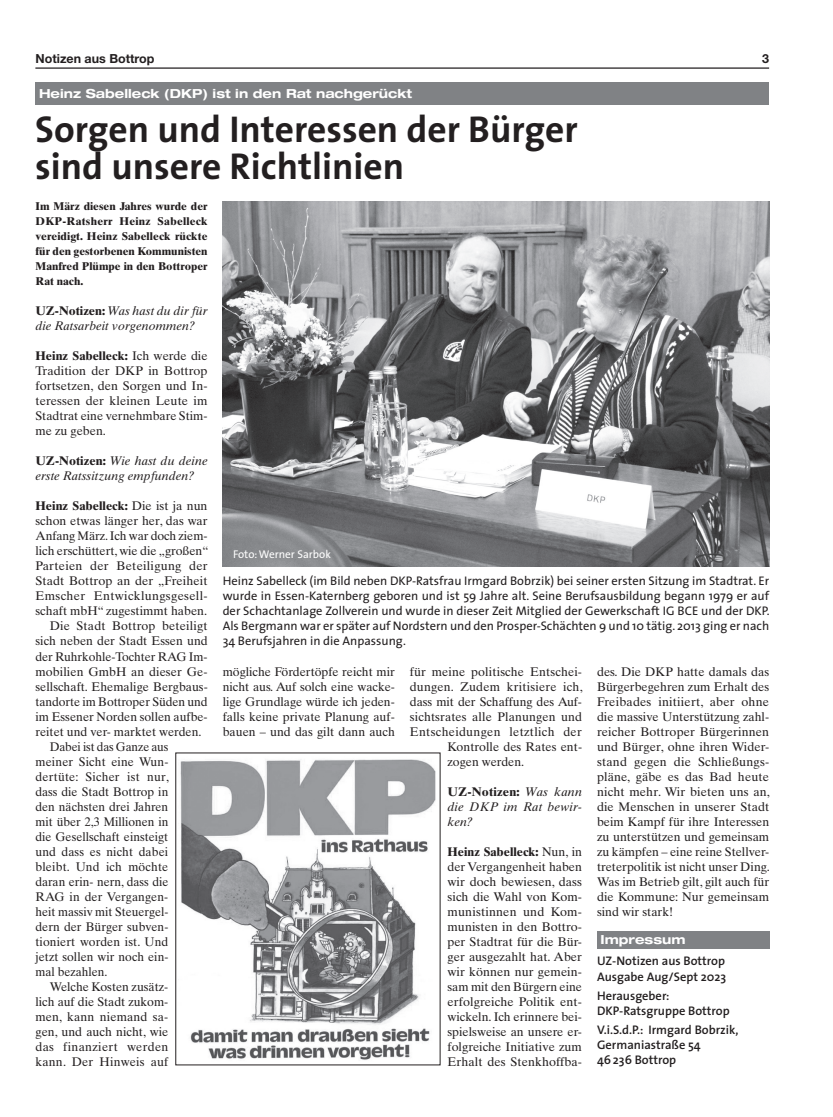
<style>
.page{position:relative;width:833px;height:1117px;background:#fff}
.page>*{position:absolute;margin:0;border:0;box-sizing:border-box;transform-origin:0 0}
.t1{font:700 37.5px/37.5px "The Sans";color:#231f20}
.t2{font:12.5px/15px "Times Ten LT Std";color:#231f20;text-align:justify}
.t3{font:12.5px/15px "The Sans";color:#231f20;text-align:justify}
.t4{font:12.5px "Times Ten LT Std";color:#231f20;scale:.96 1}
.t5{font:italic 12.5px/15px "Times Ten LT Std";color:#231f20}
.t6{font:600 12.5px/15.2px "The Sans";color:#231f20}
.t7{font:12.5px "Times Ten LT Std";letter-spacing:.025em;color:#231f20}
.t8{font:700 expanded 12.5px "Helvetica Neue LT Pro";color:#fff}
.t9{font:12.5px "Times Ten LT Std";letter-spacing:.02em;color:#231f20}
.t10{font:700 12.5px "Times Ten LT Std";letter-spacing:.005em;color:#231f20}
.t11{font:12.5px "Times Ten LT Std";color:#231f20;scale:.95 1}
.t12{font:700 12.5px "Helvetica Neue LT Std";color:#231f20}
.t13{font:700 11.25px/15px "Times Ten LT Std";color:#231f20;text-align:justify}
.t14{font:11.25px "The Sans";color:#fff}
.s1{font-weight:700;font-style:normal}
.s2{font-weight:700}
.s3{font-weight:400}
</style>
<div class="page">
<hr style="left:35px;top:67px;width:734px;height:2px;background:#231f20">
<img style="left:180px;top:759px;width:256px;height:301px">
<div style="left:35px;top:82px;width:734px;height:23px;background:#808285"></div>
<img style="left:223px;top:201px;width:546px;height:365px">
<div style="left:597px;top:930px;width:172px;height:18px;background:#808285"></div>
<p class="t12" style="left:35px;top:51px;width:121px">Notizen aus Bottrop</p>
<p class="t12" style="left:762px;top:51px;width:8px">3</p>
<p class="t8" style="left:39px;top:86px;width:374px">Heinz Sabelleck (DKP) ist in den Rat nachgerückt</p>
<h1 class="t1" style="left:35px;top:109px;width:544px">Sorgen und Interessen der Bürger sind unsere Richtlinien</h1>
<p class="t13" style="left:35px;top:199px;width:174px">Im März diesen Jahres wurde der DKP-Ratsherr Heinz Sabelleck vereidigt. Heinz Sabelleck rückte für den gestorbenen Kommunisten Manfred Plümpe in den Bottroper Rat nach.</p>
<p class="t5" style="left:35px;top:303px;width:174px"><span class="s1">UZ-Notizen:</span> Was hast du dir für die Ratsarbeit vorgenommen?</p>
<p class="t2" style="left:35px;top:348px;width:174px"><span class="s2">Heinz Sabelleck:</span> Ich werde die Tradition der DKP in Bottrop fortsetzen, den Sorgen und In&shy;teressen der kleinen Leute im Stadtrat eine vernehmbare Stim&shy;me zu geben.</p>
<p class="t5" style="left:35px;top:453px;width:174px"><span class="s1">UZ-Notizen:</span> Wie hast du deine erste Ratssitzung empfunden?</p>
<p class="t10" style="left:35px;top:498px;width:174px">Heinz Sabelleck: <span class="s3">Die ist ja nun</span></p>
<p class="t2" style="left:35px;top:513px;width:174px">schon etwas länger her, das war</p>
<p class="t2" style="left:35px;top:528px;width:174px">Anfang März. Ich war doch ziem-</p>
<p class="t2" style="left:35px;top:543px;width:174px">lich erschüttert, wie die „großen“</p>
<p class="t9" style="left:35px;top:558px;width:174px">Parteien der Beteiligung der</p>
<p class="t2" style="left:35px;top:573px;width:174px">Stadt Bottrop an der „Freiheit</p>
<p class="t7" style="left:35px;top:588px;width:174px">Emscher Entwicklungsgesell-</p>
<p class="t2" style="left:35px;top:603px;width:173px">schaft mbH“ zugestimmt haben.</p>
<p class="t2" style="left:50px;top:618px;width:159px">Die Stadt Bottrop beteiligt</p>
<p class="t2" style="left:35px;top:633px;width:174px">sich neben der Stadt Essen und</p>
<p class="t2" style="left:35px;top:648px;width:174px">der Ruhrkohle-Tochter RAG Im-</p>
<p class="t2" style="left:35px;top:663px;width:174px">mobilien GmbH an dieser Ge-</p>
<p class="t2" style="left:35px;top:678px;width:174px">sellschaft. Ehemalige Bergbaus-</p>
<p class="t2" style="left:35px;top:693px;width:174px">tandorte im Bottroper Süden und</p>
<p class="t2" style="left:35px;top:708px;width:174px">im Essener Norden sollen aufbe-</p>
<p class="t2" style="left:35px;top:723px;width:168px">reitet und ver- marktet werden.</p>
<p class="t11" style="left:50px;top:738px;width:126px">Dabei ist das Ganze aus</p>
<p class="t2" style="left:35px;top:753px;width:134px">meiner Sicht eine Wun-</p>
<p class="t9" style="left:35px;top:768px;width:135px">dertüte: Sicher ist nur,</p>
<p class="t4" style="left:35px;top:783px;width:140px">dass die Stadt Bottrop in</p>
<p class="t4" style="left:35px;top:798px;width:140px">den nächsten drei Jahren</p>
<p class="t4" style="left:35px;top:813px;width:140px">mit über 2,3 Millionen in</p>
<p class="t4" style="left:35px;top:828px;width:140px">die Gesellschaft einsteigt</p>
<p class="t2" style="left:35px;top:843px;width:134px">und dass es nicht dabei</p>
<p class="t2" style="left:35px;top:858px;width:134px">bleibt. Und ich möchte</p>
<p class="t4" style="left:35px;top:873px;width:140px">daran erin- nern, dass die</p>
<p class="t2" style="left:35px;top:888px;width:134px">RAG in der Vergangen-</p>
<p class="t4" style="left:35px;top:903px;width:140px">heit massiv mit Steuergel-</p>
<p class="t2" style="left:35px;top:918px;width:134px">dern der Bürger subven-</p>
<p class="t2" style="left:35px;top:933px;width:134px">tioniert worden ist. Und</p>
<p class="t2" style="left:35px;top:948px;width:134px">jetzt sollen wir noch ein-</p>
<p class="t4" style="left:35px;top:963px;width:77px">mal bezahlen.</p>
<p class="t2" style="left:50px;top:978px;width:120px">Welche Kosten zusätz-</p>
<p class="t2" style="left:35px;top:993px;width:134px">lich auf die Stadt zukom-</p>
<p class="t2" style="left:35px;top:1008px;width:134px">men, kann niemand sa-</p>
<p class="t2" style="left:35px;top:1023px;width:134px">gen, und auch nicht, wie</p>
<p class="t7" style="left:35px;top:1038px;width:134px">das finanziert werden</p>
<p class="t2" style="left:35px;top:1053px;width:134px">kann. Der Hinweis auf</p>
<p class="t14" style="left:233px;top:544px;width:99px">Foto: Werner Sarbok</p>
<p class="t3" style="left:223px;top:573px;width:548px">Heinz Sabelleck (im Bild neben DKP-Ratsfrau Irmgard Bobrzik) bei seiner ersten Sitzung im Stadtrat. Er wurde in Essen-Katernberg geboren und ist 59 Jahre alt. Seine Berufsausbildung begann 1979 er auf der Schachtanlage Zollverein und wurde in dieser Zeit Mitglied der Gewerkschaft IG BCE und der DKP.<br>Als Bergmann war er später auf Nordstern und den Prosper-Schächten 9 und 10 tätig. 2013 ging er nach 34 Berufsjahren in die Anpassung.</p>
<p class="t2" style="left:223px;top:663px;width:174px">mögliche Fördertöpfe reicht mir nicht aus. Auf solch eine wacke&shy;lige Grundlage würde ich jeden&shy;falls keine private Planung auf&shy;bauen – und das gilt dann auch</p>
<p class="t2" style="left:410px;top:663px;width:174px">für meine politische Entschei-</p>
<p class="t2" style="left:410px;top:678px;width:174px">dungen. Zudem kritisiere ich,</p>
<p class="t2" style="left:410px;top:693px;width:174px">dass mit der Schaffung des Auf-</p>
<p class="t2" style="left:410px;top:708px;width:174px">sichtsrates alle Planungen und</p>
<p class="t7" style="left:410px;top:723px;width:174px">Entscheidungen letztlich der</p>
<p class="t2" style="left:447px;top:738px;width:136px">Kontrolle des Rates ent-</p>
<p class="t2" style="left:447px;top:753px;width:78px">zogen werden.</p>
<p class="t5" style="left:447px;top:783px;width:136px;text-align:justify"><span class="s1">UZ-Notizen:</span> Was kann die DKP im Rat bewir&shy;ken?</p>
<p class="t2" style="left:447px;top:843px;width:136px"><span class="s2">Heinz Sabelleck:</span> Nun, in der Vergangenheit haben wir doch bewiesen, dass sich die Wahl von Kom&shy;munistinnen und Kom&shy;munisten in den Bottro&shy;per Stadtrat für die Bür&shy;ger ausgezahlt hat. Aber wir können nur gemein&shy;sam mit den Bürgern eine erfolgreiche Politik ent&shy;wickeln. Ich erinnere bei&shy;spielsweise an unsere er&shy;folgreiche Initiative zum Erhalt des Stenkhoffba-</p>
<p class="t2" style="left:597px;top:663px;width:174px">des. Die DKP hatte damals das Bürgerbegehren zum Erhalt des Freibades initiiert, aber ohne die massive Unterstützung zahl&shy;reicher Bottroper Bürgerinnen und Bürger, ohne ihren Wider&shy;stand gegen die Schließungs&shy;pläne, gäbe es das Bad heute nicht mehr. Wir bieten uns an, die Menschen in unserer Stadt beim Kampf für ihre Interessen zu unterstützen und gemeinsam zu kämpfen – eine reine Stellver&shy;treterpolitik ist nicht unser Ding.<br>Was im Betrieb gilt, gilt auch für die Kommune: Nur gemeinsam sind wir stark!</p>
<p class="t8" style="left:600px;top:931px;width:86px">Impressum</p>
<p class="t6" style="left:597px;top:952px;width:131px">UZ-Notizen aus Bottrop<br>Ausgabe Aug/Sept 2023</p>
<p class="t6" style="left:597px;top:987px;width:134px">Herausgeber:<br>DKP-Ratsgruppe Bottrop</p>
<p class="t6" style="left:597px;top:1021px;width:143px">V.i.S.d.P.: Irmgard Bobrzik,<br>Germaniastraße 54<br>46 236 Bottrop</p>
</div>
